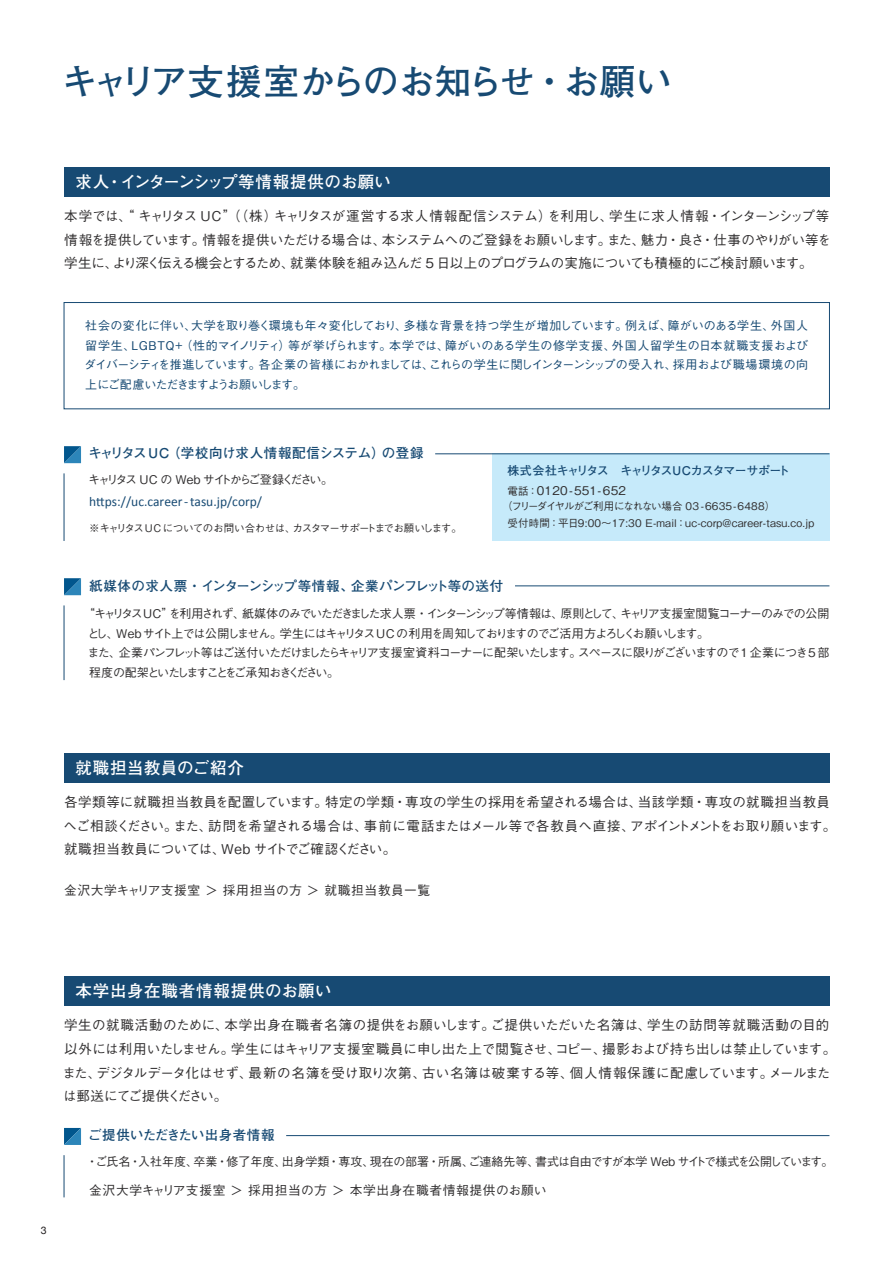
<style>
.page{position:relative;width:893px;height:1263px;background:#fff}
.page>*{position:absolute;margin:0;border:0;box-sizing:border-box;transform-origin:0 0}
.t1{font:700 36px "Futo Go B101 Pro";letter-spacing:-.005em;color:#174a73}
.t2{font:700 16.5px "Futo Go B101 Pro";letter-spacing:.03em;color:#fff}
.t3{font:500 13.5px/23.7px "Gothic BBB Pro";letter-spacing:-.005em;color:#312f30}
.t4{font:700 13.5px "Futo Go B101 Pro";letter-spacing:.025em;color:#174a73}
.t5{font:13.5px "Calibri";color:#174a73}
.t6{font:500 12.75px "Gothic BBB Pro";letter-spacing:.05em;color:#312f30}
.t7{font:500 12px/19.5px "Gothic BBB Pro";letter-spacing:-.095em;color:#312f30}
.t8{font:500 12px/19.5px "Gothic BBB Pro";letter-spacing:-.07em;color:#174a73;text-align:justify}
.t9{font:500 12px "Gothic BBB Pro";letter-spacing:-.015em;color:#312f30}
.t10{font:700 12px "Futo Go B101 Pro";letter-spacing:-.11em;color:#174a73}
.t11{font:500 12px "Gothic BBB Pro";letter-spacing:-.19em;color:#312f30}
.t12{font:500 12px "Gothic BBB Pro";letter-spacing:.02em;color:#312f30}
.t13{font:500 10.5px/16.5px "Gothic BBB Pro";letter-spacing:.02em;color:#312f30}
.t14{font:500 10.5px "Gothic BBB Pro";letter-spacing:-.07em;color:#312f30}
.t15{font:10.5px "Helvetica Neue";color:#231f20}
.s1{font-size:10.5px}
</style>
<div class="page">
<div style="left:492px;top:454px;width:337px;height:87px;background:#c6eafa"></div>
<div style="left:64px;top:302px;width:766px;height:107px;border:1px solid #174a73"></div>
<div style="left:64px;top:167px;width:765px;height:29px;background:#174a73"></div>
<div style="left:64px;top:976px;width:765px;height:30px;background:#174a73"></div>
<div style="left:64px;top:753px;width:765px;height:29px;background:#174a73"></div>
<svg style="left:64px;top:1128px;width:17px;height:17px"></svg>
<hr style="left:286px;top:1135px;width:543px;height:1px;background:#174a73">
<hr style="left:64px;top:1155px;width:1px;height:42px;background:#174a73">
<svg style="left:64px;top:446px;width:17px;height:17px"></svg>
<hr style="left:435px;top:453px;width:394px;height:1px;background:#174a73">
<hr style="left:64px;top:473px;width:1px;height:68px;background:#174a73">
<svg style="left:64px;top:578px;width:17px;height:17px"></svg>
<hr style="left:515px;top:585px;width:314px;height:1px;background:#174a73">
<hr style="left:64px;top:605px;width:1px;height:75px;background:#174a73">
<h1 class="t1" style="left:62px;top:52px;width:612px">キャリア支援室からのお知らせ・お願い</h1>
<p class="t2" style="left:76px;top:169px;width:317px">求人・インターンシップ等情報提供のお願い</p>
<p class="t3" style="left:64px;top:202px;width:768px;text-align:justify">本学では、“ キャリタス UC”（（株）キャリタスが運営する求人情報配信システム）を利用し、学生に求人情報・インターンシップ等情報を提供しています。情報を提供いただける場合は、本システムへのご登録をお願いします。また、魅力・良さ・仕事のやりがい等を学生に、より深く伝える機会とするため、就業体験を組み込んだ 5 日以上のプログラムの実施についても積極的にご検討願います。</p>
<p class="t8" style="left:84px;top:315px;width:726px">社会の変化に伴い、大学を取り巻く環境も年々変化しており、多様な背景を持つ学生が増加しています。例えば、障がいのある学生、外国人留学生、LGBTQ+（性的マイノリティ）等が挙げられます。本学では、障がいのある学生の修学支援、外国人留学生の日本就職支援およびダイバーシティを推進しています。各企業の皆様におかれましては、これらの学生に関しインターンシップの受入れ、採用および職場環境の向上にご配慮いただきますようお願いします。</p>
<p class="t4" style="left:88px;top:442px;width:337px">キャリタスUC（学校向け求人情報配信システム）の登録</p>
<p class="t11" style="left:88px;top:470px;width:247px">キャリタス UC の Web サイトからご登録ください。</p>
<p class="t5" style="left:89px;top:492px;width:174px">https://uc.career - tasu.jp/corp/</p>
<p class="t14" style="left:89px;top:520px;width:374px">※キャリタスUC についてのお問い合わせは、カスタマーサポートまでお願いします。</p>
<p class="t10" style="left:507px;top:461px;width:284px">株式会社キャリタス　キャリタスＵＣカスタマーサポート</p>
<p class="t12" style="left:507px;top:481px;width:120px"><span class="s1">電話：</span>0120-551-652</p>
<p class="t13" style="left:507px;top:497px;width:308px;text-indent:-5px">（フリーダイヤルがご利用になれない場合 03 -6635-6488）<br>受付時間：平日9:00～17:30 E-mail：uc-corp@career-tasu.co.jp</p>
<p class="t4" style="left:89px;top:575px;width:415px">紙媒体の求人票・インターンシップ等情報、企業パンフレット等の送付</p>
<p class="t7" style="left:87px;top:602px;width:743px;text-indent:-4px">“キャリタスUC”を利用されず、紙媒体のみでいただきました求人票・インターンシップ等情報は、原則として、キャリア支援室閲覧コーナーのみでの公開とし、Web サイト上では公開しません。学生にはキャリタスUC の利用を周知しておりますのでご活用方よろしくお願いします。<br>また、企業パンフレット等はご送付いただけましたらキャリア支援室資料コーナーに配架いたします。スペースに限りがございますので 1 企業につき5 部程度の配架といたしますことをご承知おきください。</p>
<p class="t2" style="left:76px;top:755px;width:170px">就職担当教員のご紹介</p>
<p class="t3" style="left:64px;top:789px;width:774px">各学類等に就職担当教員を配置しています。特定の学類・専攻の学生の採用を希望される場合は、当該学類・専攻の就職担当教員へご相談ください。また、訪問を希望される場合は、事前に電話またはメール等で各教員へ直接、アポイントメントをお取り願います。就職担当教員については、Web サイトでご確認ください。</p>
<p class="t6" style="left:64px;top:880px;width:368px">金沢大学キャリア支援室 ＞ 採用担当の方 ＞ 就職担当教員一覧</p>
<p class="t15" style="left:41px;top:1222px;width:7px">3</p>
<p class="t2" style="left:76px;top:978px;width:257px">本学出身在職者情報提供のお願い</p>
<p class="t3" style="left:62px;top:1012px;width:775px">学生の就職活動のために、本学出身在職者名簿の提供をお願いします。ご提供いただいた名簿は、学生の訪問等就職活動の目的以外には利用いたしません。学生にはキャリア支援室職員に申し出た上で閲覧させ、コピー、撮影および持ち出しは禁止しています。また、デジタルデータ化はせず、最新の名簿を受け取り次第、古い名簿は破棄する等、個人情報保護に配慮しています。メールまたは郵送にてご提供ください。</p>
<p class="t4" style="left:88px;top:1124px;width:188px">ご提供いただきたい出身者情報</p>
<p class="t9" style="left:86px;top:1152px;width:749px">・ご氏名・入社年度、卒業・修了年度、出身学類・専攻、現在の部署・所属、ご連絡先等、書式は自由ですが本学 Web サイトで様式を公開しています。</p>
<p class="t6" style="left:89px;top:1180px;width:459px">金沢大学キャリア支援室 ＞ 採用担当の方 ＞ 本学出身在職者情報提供のお願い</p>
</div>
